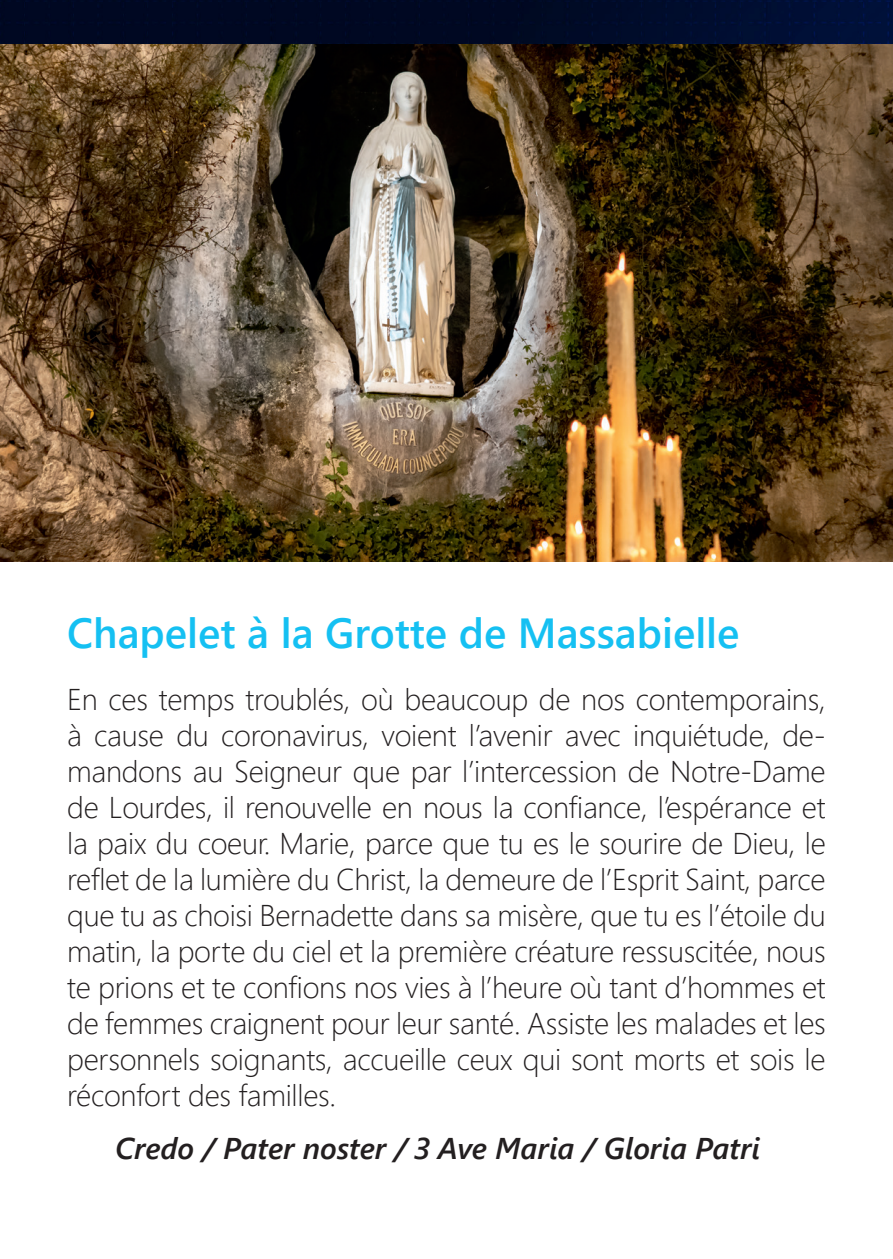
<style>
.page{position:relative;width:893px;height:1259px;background:#fff}
.page>*{position:absolute;margin:0;border:0;box-sizing:border-box;transform-origin:0 0}
.t1{font:42px "Webly Sleek UI Semibold";color:#15c0f2}
.t2{font:30px/36px "Webly Sleek UI Light";letter-spacing:-.01em;color:#231f20;text-align:justify}
.t3{font:italic 30px "Webly Sleek UI Semibold";color:#231f20}
</style>
<div class="page">
<img style="left:0;top:43px;width:893px;height:518px">
<img style="left:0;top:0;width:893px;height:43px">
<p class="t1" style="left:67px;top:601px;width:674px">Chapelet à la Grotte de Massabielle</p>
<p class="t2" style="left:67px;top:680px;width:760px">En ces temps troublés, où beaucoup de nos contemporains, à cause du coronavirus, voient l’avenir avec inquiétude, de&shy;mandons au Seigneur que par l’intercession de Notre-Dame de Lourdes, il renouvelle en nous la confiance, l’espérance et la paix du coeur. Marie, parce que tu es le sourire de Dieu, le reflet de la lumière du Christ, la demeure de l’Esprit Saint, parce que tu as choisi Bernadette dans sa misère, que tu es l’étoile du matin, la porte du ciel et la première créature ressuscitée, nous te prions et te confions nos vies à l’heure où tant d’hommes et de femmes craignent pour leur santé. Assiste les malades et les personnels soignants, accueille ceux qui sont morts et sois le réconfort des familles.</p>
<p class="t3" style="left:115px;top:1127px;width:646px">Credo / Pater noster / 3 Ave Maria / Gloria Patri</p>
</div>
